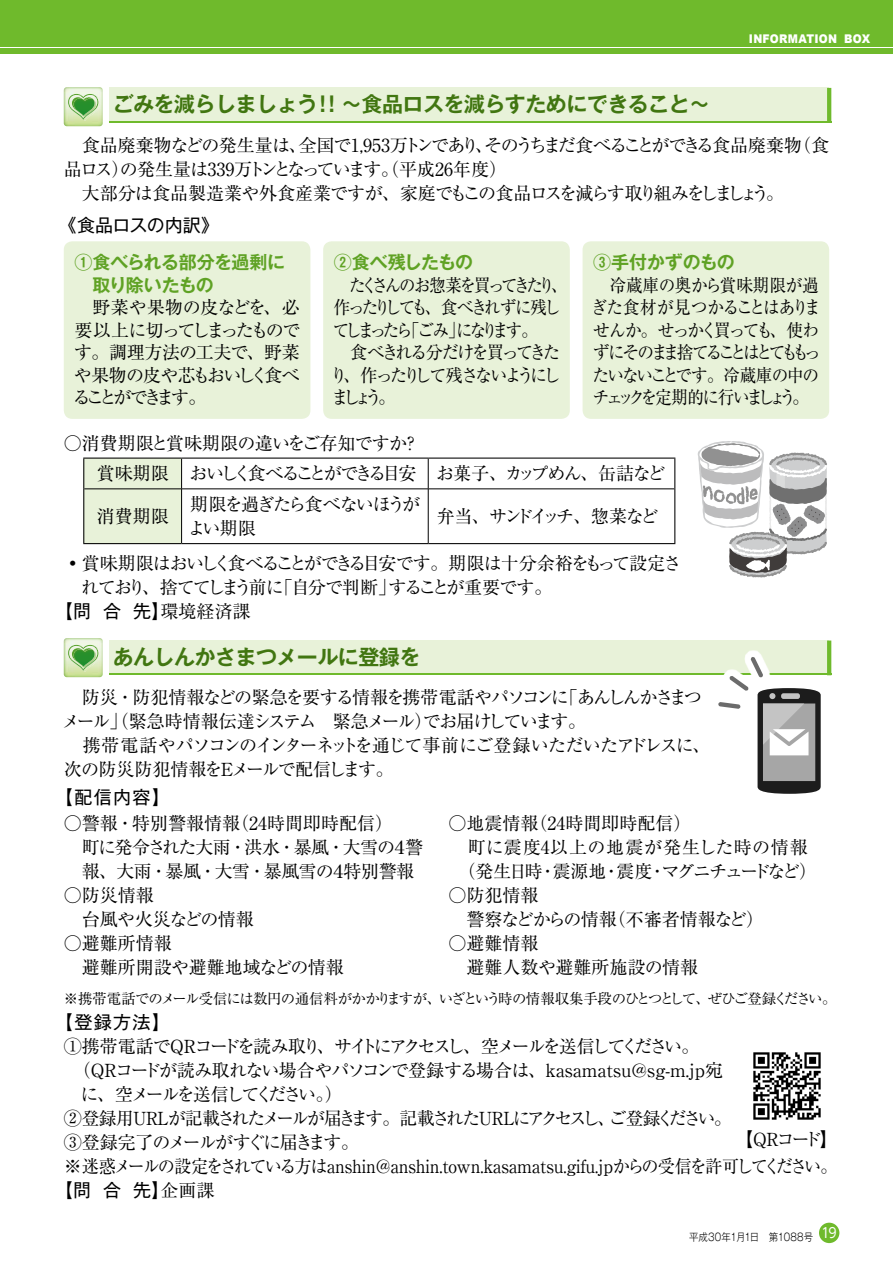
<style>
.page{position:relative;width:893px;height:1263px;background:#fff}
.page>*{position:absolute;margin:0;border:0;box-sizing:border-box;transform-origin:0 0}
.t1{font:700 21px "Gothic MB101 Pro De";letter-spacing:-.025em;color:#417611}
.t2{font:18px/22.5px "Ryumin Pro";letter-spacing:-.075em;color:#000}
.t3{font:18px/24px "Ryumin Pro";letter-spacing:-.095em;color:#000}
.t4{font:18px/24px "Ryumin Pro";letter-spacing:-.045em;color:#000}
.t5{font:18px/24px "Ryumin Pro";color:#000}
.t6{font:18px/22.5px "Ryumin Pro";letter-spacing:-.105em;color:#000;scale:.92 1}
.t7{font:18px "Ryumin Pro";letter-spacing:-.03em;color:#000}
.t8{font:18px "Ryumin Pro";letter-spacing:-.01em;color:#000}
.t9{font:18px/22.5px "Ryumin Pro";letter-spacing:-.19em;color:#000;scale:.91 1}
.t10{font:18px "Ryumin Pro";letter-spacing:-.11em;color:#000}
.t11{font:18px "Ryumin Pro";letter-spacing:-.14em;color:#000}
.t12{font:18px/22.5px "Ryumin Pro";letter-spacing:-.075em;color:#000;text-align:justify;scale:.94 1}
.t13{font:18px "Ryumin Pro";letter-spacing:-.105em;color:#000}
.t14{font:18px "Gothic MB101 Pro";letter-spacing:.035em;color:#000}
.t15{font:700 18px/22.5px "Gothic MB101 Pro De";letter-spacing:-.02em;color:#5fa224}
.t16{font:18px "Ryumin Pro";letter-spacing:-.12em;color:#000}
.t17{font:18px "Ryumin Pro";letter-spacing:-.025em;color:#000}
.t18{font:18px "Ryumin Pro";letter-spacing:.03em;color:#000}
.t19{font:18px "Ryumin Pro";letter-spacing:-.1em;color:#000}
.t20{font:18px "Ryumin Pro";letter-spacing:-.16em;color:#000}
.t21{font:18px/24px "Ryumin Pro";letter-spacing:-.015em;color:#000}
.t22{font:18px "Ryumin Pro";letter-spacing:-.205em;color:#000}
.t23{font:18px "Gothic MB101 Pro";letter-spacing:-.02em;color:#000}
.t24{font:700 18px "Gothic MB101 Pro De";color:#5fa224}
.t25{font:14.4px "Ryumin Pro";letter-spacing:-.065em;color:#000}
.t26{font:900 12px "Arial";letter-spacing:.02em;color:#fff;scale:.9 1}
.t27{font:300 10.5px "Gothic MB101 Pro";letter-spacing:-.01em;color:#000;scale:.9 1}
.s1{font-family:"Ryumin Pro"}
</style>
<div class="page">
<div style="left:0;top:0;width:893px;height:54px;background:#6fba2c"></div>
<hr style="left:0;top:47px;width:893px;height:1px;background:#fff">
<img style="left:64px;top:87px;width:39px;height:39px">
<img style="left:68px;top:94px;width:30px;height:26px">
<img style="left:70px;top:95px;width:30px;height:26px">
<img style="left:71px;top:95px;width:27px;height:24px">
<img style="left:64px;top:638px;width:39px;height:39px">
<img style="left:68px;top:645px;width:30px;height:26px">
<img style="left:70px;top:646px;width:30px;height:26px">
<img style="left:71px;top:646px;width:27px;height:24px">
<div style="left:64px;top:241px;width:246px;height:178px;background:#e8f2d9;border-radius:9px"></div>
<div style="left:323px;top:241px;width:247px;height:178px;background:#e8f2d9;border-radius:9px"></div>
<div style="left:583px;top:241px;width:246px;height:178px;background:#e8f2d9;border-radius:9px"></div>
<div style="left:109px;top:88px;width:720px;height:34px;background:#e8f2d9"></div>
<div style="left:109px;top:640px;width:720px;height:34px;background:#e8f2d9"></div>
<svg style="left:827px;top:88px;width:4px;height:33px"></svg>
<svg style="left:827px;top:640px;width:4px;height:33px"></svg>
<hr style="left:109px;top:121px;width:722px;height:2px;background:#6fba2c">
<hr style="left:109px;top:673px;width:722px;height:2px;background:#6fba2c">
<img style="left:753px;top:1052px;width:68px;height:68px">
<svg style="left:84px;top:459px;width:590px;height:84px"></svg>
<hr style="left:181px;top:459px;width:1px;height:30px;background:#000">
<hr style="left:428px;top:459px;width:1px;height:30px;background:#000">
<hr style="left:84px;top:489px;width:98px;height:1px;background:#000">
<hr style="left:182px;top:489px;width:246px;height:1px;background:#000">
<hr style="left:181px;top:489px;width:1px;height:54px;background:#000">
<hr style="left:428px;top:489px;width:246px;height:1px;background:#000">
<hr style="left:428px;top:489px;width:1px;height:54px;background:#000">
<hr style="left:83px;top:458px;width:99px;height:1px;background:#000">
<hr style="left:83px;top:459px;width:1px;height:30px;background:#000">
<hr style="left:182px;top:458px;width:246px;height:1px;background:#000">
<hr style="left:428px;top:458px;width:247px;height:1px;background:#000">
<hr style="left:674px;top:459px;width:1px;height:30px;background:#000">
<hr style="left:83px;top:489px;width:1px;height:54px;background:#000">
<hr style="left:674px;top:489px;width:1px;height:54px;background:#000">
<hr style="left:83px;top:543px;width:99px;height:1px;background:#000">
<hr style="left:182px;top:543px;width:246px;height:1px;background:#000">
<hr style="left:428px;top:543px;width:247px;height:1px;background:#000">
<svg style="left:698px;top:441px;width:129px;height:136px"></svg>
<svg style="left:745px;top:650px;width:17px;height:7px"></svg>
<svg style="left:718px;top:657px;width:103px;height:137px"></svg>
<div style="left:819px;top:1223px;width:20px;height:20px;background:#6fba2c;border-radius:50%"></div>
<p class="t1" style="left:113px;top:87px;width:594px">ごみを減らしましょう!! 〜食品ロスを減らすためにできること～</p>
<p class="t26" style="left:749px;top:30px;width:136px">INFORMATION BOX</p>
<p class="t4" style="left:64px;top:132px;width:767px">　食品廃棄物などの発生量は、全国で1,953万トンであり、そのうちまだ食べることができる食品廃棄物（食品ロス）の発生量は339万トンとなっています。（平成26年度）<br>　大部分は食品製造業や外食産業ですが、家庭でもこの食品ロスを減らす取り組みをしましょう。</p>
<p class="t23" style="left:59px;top:210px;width:162px">《食品ロスの内訳》</p>
<p class="t15" style="left:74px;top:249px;width:212px">①食べられる部分を過剰に　取り除いたもの</p>
<p class="t2" style="left:73px;top:295px;width:229px;text-align:justify;text-indent:20px">野菜や果物の皮などを、必要以上に切ってしまったものです。調理方法の工夫で、野菜や果物の皮や芯もおいしく食べることができます。</p>
<p class="t15" style="left:334px;top:249px;width:141px">②食べ残したもの</p>
<p class="t9" style="left:333px;top:272px;width:259px">　たくさんのお惣菜を買ってきたり、作ったりしても、食べきれずに残してしまったら「ごみ」になります。</p>
<p class="t12" style="left:331px;top:340px;width:246px;text-indent:20px">食べきれる分だけを買ってきたり、作ったりして残さないようにしましょう。</p>
<p class="t7" style="left:64px;top:429px;width:358px">○消費期限と賞味期限の違いをご存知ですか？</p>
<p class="t24" style="left:593px;top:247px;width:143px">③手付かずのもの</p>
<p class="t6" style="left:591px;top:272px;width:252px">　冷蔵庫の奥から賞味期限が過ぎた食材が見つかることはありませんか。せっかく買っても、使わずにそのまま捨てることはとてももったいないことです。冷蔵庫の中のチェックを定期的に行いましょう。</p>
<p class="t13" style="left:97px;top:459px;width:570px">賞味期限 おいしく食べることができる目安 お菓子、カップめん、缶詰など</p>
<p class="t2" style="left:97px;top:504px;width:73px">消費期限</p>
<p class="t2" style="left:188px;top:491px;width:234px;line-height:24px">期限を過ぎたら食べないほうがよい期限</p>
<p class="t22" style="left:437px;top:502px;width:223px">弁当、サンドイッチ、惣菜など</p>
<p class="t2" style="left:64px;top:550px;width:619px;line-height:24px">・賞味期限はおいしく食べることができる目安です。期限は十分余裕をもって設定さ　れており、捨ててしまう前に「自分で判断」することが重要です。</p>
<p class="t14" style="left:55px;top:596px;width:197px">【問 合 先】<span class="s1">環境経済課</span></p>
<p class="t1" style="left:113px;top:639px;width:309px">あんしんかさまつメールに登録を</p>
<p class="t3" style="left:62px;top:684px;width:650px">　防災・防犯情報などの緊急を要する情報を携帯電話やパソコンに「あんしんかさまつメール」（緊急時情報伝達システム　緊急メール）でお届けしています。<br>　携帯電話やパソコンのインターネットを通じて事前にご登録いただいたアドレスに、次の防災防犯情報をEメールで配信します。</p>
<p class="t14" style="left:55px;top:783px;width:117px">【配信内容】</p>
<p class="t5" style="left:64px;top:810px;width:331px">○警報・特別警報情報（24時間即時配信）</p>
<p class="t2" style="left:64px;top:834px;width:361px">　町に発令された大雨・洪水・暴風・大雪の４警</p>
<p class="t17" style="left:82px;top:857px;width:334px">報、大雨・暴風・大雪・暴風雪の４特別警報</p>
<p class="t21" style="left:64px;top:881px;width:192px">○防災情報<br>　台風や火災などの情報</p>
<p class="t5" style="left:64px;top:929px;width:282px">○避難所情報<br>　避難所開設や避難地域などの情報</p>
<p class="t5" style="left:449px;top:809px;width:244px">○地震情報（24時間即時配信）</p>
<p class="t18" style="left:449px;top:833px;width:361px">　町に震度4以上の地震が発生した時の情報</p>
<p class="t16" style="left:458px;top:857px;width:361px">（発生日時・震源地・震度・マグニチュードなど）</p>
<p class="t5" style="left:449px;top:882px;width:317px">○防犯情報<br>　警察などからの情報（不審者情報など）</p>
<p class="t5" style="left:449px;top:930px;width:251px">○避難情報<br>　避難人数や避難所施設の情報</p>
<p class="t25" style="left:64px;top:987px;width:774px">※携帯電話でのメール受信には数円の通信料がかかりますが、いざという時の情報収集手段のひとつとして、ぜひご登録ください。</p>
<p class="t14" style="left:55px;top:1007px;width:117px">【登録方法】</p>
<p class="t11" style="left:64px;top:1032px;width:637px">①携帯電話でQRコードを読み取り、サイトにアクセスし、空メールを送信してください。</p>
<p class="t7" style="left:73px;top:1056px;width:652px">（QRコードが読み取れない場合やパソコンで登録する場合は、kasamatsu@sg-m.jp宛</p>
<p class="t20" style="left:81px;top:1080px;width:264px">に、空メールを送信してください。）</p>
<p class="t10" style="left:64px;top:1104px;width:670px">②登録用URLが記載されたメールが届きます。記載されたURLにアクセスし、ご登録ください。</p>
<p class="t19" style="left:64px;top:1128px;width:297px">③登録完了のメールがすぐに届きます。</p>
<p class="t8" style="left:64px;top:1152px;width:775px">※迷惑メールの設定をされている方はanshin@anshin.town.kasamatsu.gifu.jpからの受信を許可してください。</p>
<p class="t14" style="left:55px;top:1175px;width:161px">【問 合 先】<span class="s1">企画課</span></p>
<p class="t2" style="left:735px;top:1127px;width:104px">【QRコード】</p>
<p class="t27" style="left:689px;top:1228px;width:166px">平成30年1月1日　第1088号 <sup>19</sup></p>
</div>
